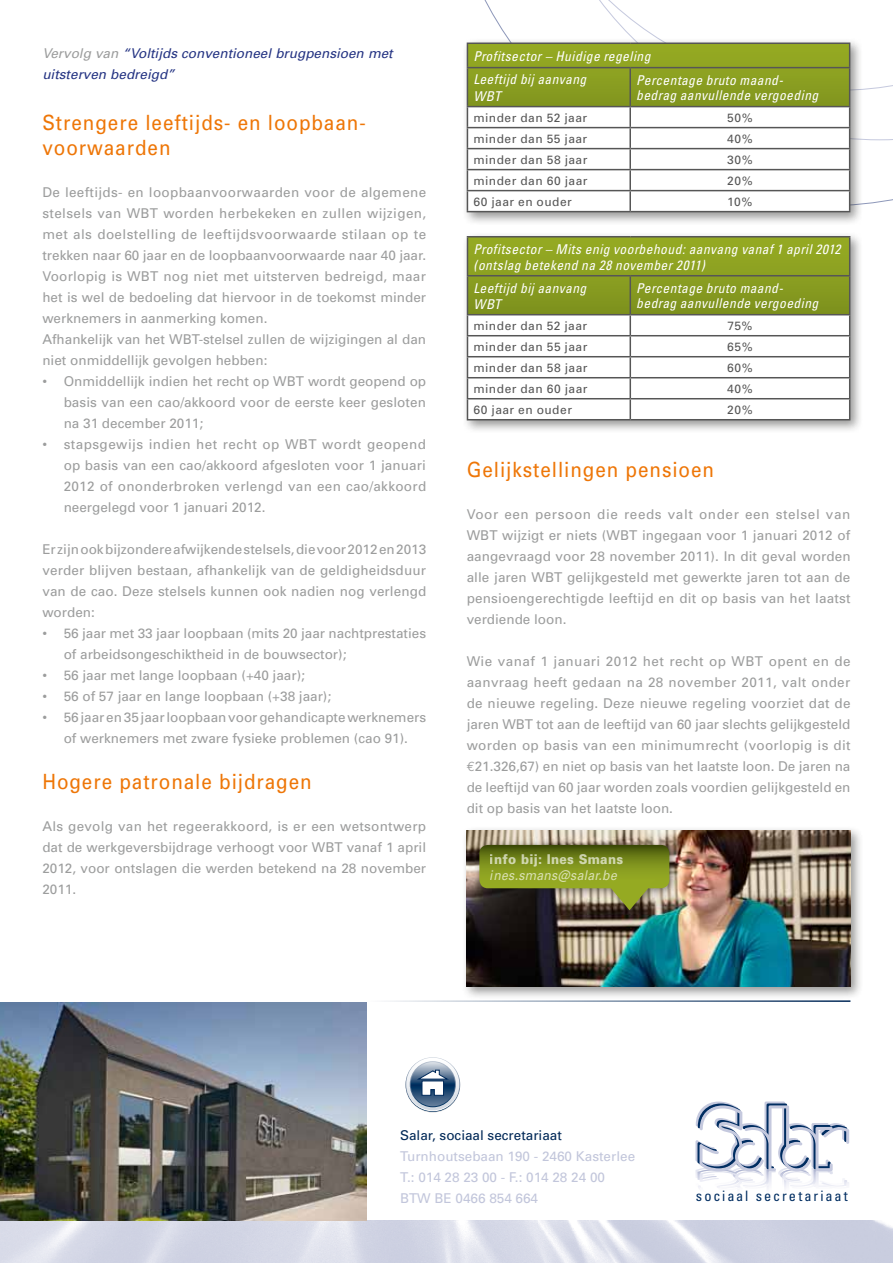
<style>
.page{position:relative;width:893px;height:1263px;background:#fff}
.page>*{position:absolute;margin:0;border:0;box-sizing:border-box;transform-origin:0 0}
.t1{font:21px/25.2px "Univers";letter-spacing:.05em;color:#ee7607;scale:.9 1}
.t2{font:condensed 14.4px "Univers";letter-spacing:.13em;color:#002d61}
.t3{font:13.5px/21px "Univers";color:#9c9d9d;text-align:justify}
.t4{font:italic condensed 13.5px/15px "Univers";letter-spacing:.035em;color:#fff}
.t5{font:13.5px/21px "Univers";color:#c2c6db}
.t6{font:italic 13.5px/21px "Univers";color:#253483}
.t7{font:13.5px "Univers";color:#002857}
.t8{font:italic 13.5px "Univers";letter-spacing:.025em;color:#fff;scale:.9 1}
.t9{font:900 13.5px "Univers";letter-spacing:.025em;color:#fff;scale:.9 1}
.t10{font:12px "Univers";letter-spacing:.04em;color:#565656}
.s1{color:#9c9d9d}
.s2{font-family:"Euro Mono"}
</style>
<div class="page">
<img style="left:0;top:1220px;width:893px;height:43px">
<svg style="left:695px;top:1101px;width:154px;height:87px"></svg>
<hr style="left:367px;top:1000px;width:483px;height:2px;background:#002857">
<svg style="left:405px;top:1057px;width:55px;height:55px"></svg>
<svg style="left:406px;top:1058px;width:53px;height:53px"></svg>
<svg style="left:411px;top:1062px;width:44px;height:44px"></svg>
<svg style="left:406px;top:1070px;width:53px;height:41px"></svg>
<img style="left:0;top:1002px;width:367px;height:218px">
<div style="left:462px;top:825px;width:402px;height:175px;background:#1a1a18;opacity:.45"></div>
<img style="left:467px;top:830px;width:383px;height:157px">
<div style="left:473px;top:839px;width:207px;height:80px;background:#1a1a18;opacity:.5"></div>
<svg style="left:479px;top:845px;width:190px;height:65px;background:#737e2b"></svg>
<div style="left:462px;top:38px;width:402px;height:188px;background:#1a1a18;opacity:.45"></div>
<svg style="left:467px;top:0;width:426px;height:212px"></svg>
<hr style="left:467px;top:211px;width:163px;height:1px;background:#565656">
<hr style="left:630px;top:211px;width:220px;height:1px;background:#565656">
<div style="left:462px;top:231px;width:402px;height:203px;background:#1a1a18;opacity:.45"></div>
<hr style="left:467px;top:236px;width:163px;height:1px;background:#565656">
<hr style="left:630px;top:236px;width:220px;height:1px;background:#565656">
<svg style="left:467px;top:237px;width:383px;height:182px"></svg>
<hr style="left:467px;top:419px;width:163px;height:1px;background:#565656">
<hr style="left:630px;top:419px;width:220px;height:1px;background:#565656">
<p class="t6" style="left:42px;top:43px;width:352px"><span class="s1">Vervolg van</span> “Voltijds conventioneel brugpensioen met uitsterven bedreigd”</p>
<h1 class="t1" style="left:42px;top:110px;width:361px">Strengere leeftijds- en loopbaan&shy;voorwaarden</h1>
<p class="t3" style="left:42px;top:182px;width:385px;text-align:left">De leeftijds- en loopbaanvoorwaarden voor de algemene stelsels van WBT worden herbekeken en zullen wijzigen, met als doelstelling de leeftijdsvoorwaarde stilaan op te trekken naar 60 jaar en de loopbaanvoorwaarde naar 40 jaar.<br>Voorlopig is WBT nog niet met uitsterven bedreigd, maar het is wel de bedoeling dat hiervoor in de toekomst minder werknemers in aanmerking komen.<br>Afhankelijk van het WBT-stelsel zullen de wijzigingen al dan niet onmiddellijk gevolgen hebben:</p>
<p class="t3" style="left:64px;top:371px;width:364px;text-indent:-21px">• Onmiddellijk indien het recht op WBT wordt geopend op basis van een cao/akkoord voor de eerste keer gesloten na 31 december 2011;</p>
<p class="t3" style="left:64px;top:434px;width:364px;text-indent:-21px">• stapsgewijs indien het recht op WBT wordt geopend op basis van een cao/akkoord afgesloten voor 1 januari 2012 of ononderbroken verlengd van een cao/akkoord neergelegd voor 1 januari 2012.</p>
<p class="t3" style="left:42px;top:539px;width:385px">Er zijn ook bijzondere afwijkende stelsels, die voor 2012 en 2013 verder blijven bestaan, afhankelijk van de geldigheidsduur van de cao. Deze stelsels kunnen ook nadien nog verlengd worden:</p>
<p class="t3" style="left:64px;top:623px;width:364px;text-indent:-21px">• 56 jaar met 33 jaar loopbaan (mits 20 jaar nachtprestaties of arbeidsongeschiktheid in de bouwsector);</p>
<p class="t3" style="left:42px;top:665px;width:264px">• 56 jaar met lange loopbaan (+40 jaar);</p>
<p class="t3" style="left:42px;top:686px;width:290px">• 56 of 57 jaar en lange loopbaan (+38 jaar);</p>
<p class="t3" style="left:42px;top:707px;width:385px;text-align:center">• 56 jaar en 35 jaar loopbaan voor gehandicapte werknemers of werknemers met zware fysieke problemen (cao 91).</p>
<h1 class="t1" style="left:42px;top:769px;width:301px">Hogere patronale bijdragen</h1>
<p class="t3" style="left:42px;top:816px;width:385px">Als gevolg van het regeerakkoord, is er een wetsontwerp dat de werkgeversbijdrage verhoogt voor WBT vanaf 1 april 2012, voor ontslagen die werden betekend na 28 november 2011.</p>
<p class="t4" style="left:473px;top:44px;width:179px;line-height:23.5px">Profitsector – Huidige regeling<br>Leeftijd bij aanvang</p>
<p class="t4" style="left:473px;top:88px;width:29px">WBT</p>
<p class="t4" style="left:636px;top:73px;width:183px">Percentage bruto maand&shy;bedrag aanvullende vergoeding</p>
<p class="t10" style="left:473px;top:110px;width:115px">minder dan 52 jaar</p>
<p class="t10" style="left:727px;top:110px;width:27px">50%</p>
<p class="t10" style="left:473px;top:131px;width:115px">minder dan 55 jaar</p>
<p class="t10" style="left:727px;top:131px;width:27px">40%</p>
<p class="t10" style="left:473px;top:152px;width:115px">minder dan 58 jaar</p>
<p class="t10" style="left:727px;top:152px;width:27px">30%</p>
<p class="t10" style="left:473px;top:173px;width:115px">minder dan 60 jaar</p>
<p class="t10" style="left:727px;top:173px;width:27px">20%</p>
<p class="t10" style="left:473px;top:194px;width:100px">60 jaar en ouder</p>
<p class="t10" style="left:727px;top:194px;width:27px">10%</p>
<p class="t4" style="left:473px;top:240px;width:369px;line-height:16.2px">Profitsector – Mits enig voorbehoud: aanvang vanaf 1 april 2012 (ontslag betekend na 28 november 2011)</p>
<p class="t4" style="left:473px;top:279px;width:114px;line-height:16.2px">Leeftijd bij aanvang<br>WBT</p>
<p class="t4" style="left:636px;top:281px;width:183px">Percentage bruto maand&shy;bedrag aanvullende vergoeding</p>
<p class="t10" style="left:473px;top:318px;width:115px">minder dan 52 jaar</p>
<p class="t10" style="left:727px;top:318px;width:27px">75%</p>
<p class="t10" style="left:473px;top:339px;width:115px">minder dan 55 jaar</p>
<p class="t10" style="left:727px;top:339px;width:27px">65%</p>
<p class="t10" style="left:473px;top:360px;width:115px">minder dan 58 jaar</p>
<p class="t10" style="left:727px;top:360px;width:27px">60%</p>
<p class="t10" style="left:473px;top:381px;width:115px">minder dan 60 jaar</p>
<p class="t10" style="left:727px;top:381px;width:27px">40%</p>
<p class="t10" style="left:473px;top:402px;width:100px">60 jaar en ouder</p>
<p class="t10" style="left:727px;top:402px;width:27px">20%</p>
<h1 class="t1" style="left:467px;top:457px;width:276px">Gelijkstellingen pensioen</h1>
<p class="t3" style="left:467px;top:503px;width:385px">Voor een persoon die reeds valt onder een stelsel van WBT wijzigt er niets (WBT ingegaan voor 1 januari 2012 of aangevraagd voor 28 november 2011). In dit geval worden alle jaren WBT gelijkgesteld met gewerkte jaren tot aan de pensioengerechtigde leeftijd en dit op basis van het laatst verdiende loon.</p>
<p class="t3" style="left:467px;top:650px;width:385px">Wie vanaf 1 januari 2012 het recht op WBT opent en de aanvraag heeft gedaan na 28 november 2011, valt onder de nieuwe regeling. Deze nieuwe regeling voorziet dat de jaren WBT tot aan de leeftijd van 60 jaar slechts gelijkgesteld worden op basis van een minimumrecht (voorlopig is dit <span class="s2">e</span>21.326,67) en niet op basis van het laatste loon. De jaren na de leeftijd van 60 jaar worden zoals voordien gelijkgesteld en dit op basis van het laatste loon.</p>
<p class="t9" style="left:490px;top:851px;width:150px">info bij: Ines Smans</p>
<p class="t8" style="left:490px;top:867px;width:143px">ines.smans@salar.be</p>
<p class="t7" style="left:400px;top:1128px;width:163px">Salar, sociaal secretariaat</p>
<p class="t5" style="left:400px;top:1146px;width:237px">Turnhoutsebaan 190 - 2460 Kasterlee<br>T.: 014 28 23 00 - F.: 014 28 24 00<br>BTW BE 0466 854 664</p>
<p class="t2" style="left:696px;top:1187px;width:153px">sociaal secretariaat</p>
</div>
